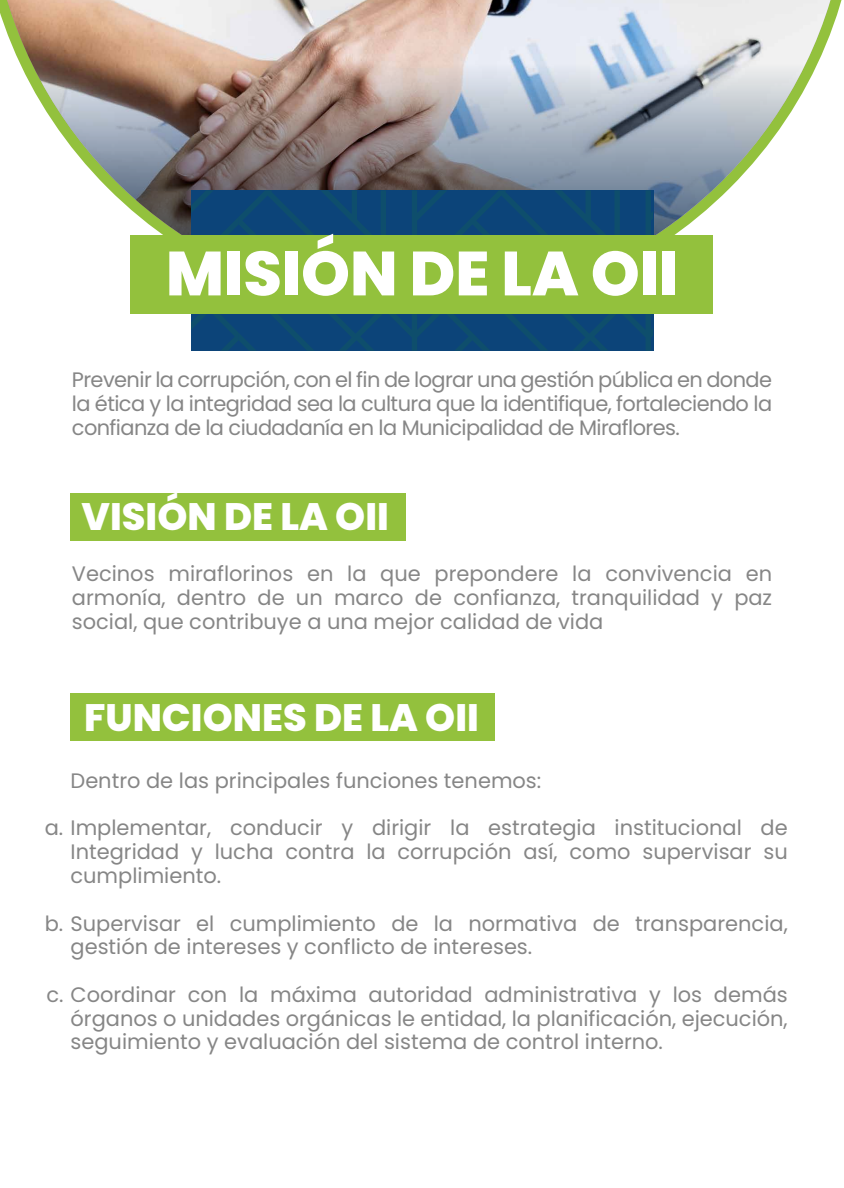
<style>
.page{position:relative;width:844px;height:1188px;background:#fff}
.page>*{position:absolute;margin:0;border:0;box-sizing:border-box;transform-origin:0 0}
.t1{font:800 62.25px "Poppins";color:#fff}
.t2{font:800 38.19px "Poppins";color:#fff}
.t3{font:20.94px/23.8px "Poppins";color:#868686;text-align:justify}
</style>
<div class="page">
<img style="left:7px;top:0;width:823px;height:62px">
<img style="left:19px;top:62px;width:799px;height:244px">
<svg style="left:447px;top:190px;width:125px;height:161px;background:#0d4776"></svg>
<svg style="left:572px;top:190px;width:81px;height:161px;background:#0e4874"></svg>
<svg style="left:191px;top:190px;width:256px;height:161px;background:#0e4775"></svg>
<div style="left:130px;top:235px;width:582px;height:78px;background:#93c13d"></div>
<div style="left:71px;top:492px;width:335px;height:48px;background:#93c13d"></div>
<div style="left:71px;top:692px;width:424px;height:48px;background:#93c13d"></div>
<hr style="left:191px;top:1187px;width:445px;height:1px;background:#bfbfbf">
<h1 class="t1" style="left:166px;top:237px;width:514px">MISIÓN DE LA OII</h1>
<p class="t3" style="left:72px;top:368px;width:702px">Prevenir la corrupción, con el fin de lograr una gestión pública en donde la ética y la integridad sea la cultura que la identifique, fortaleciendo la confianza de la ciudadanía en la Municipalidad de Miraflores.</p>
<h2 class="t2" style="left:82px;top:495px;width:309px">VISIÓN DE LA OII</h2>
<p class="t3" style="left:72px;top:562px;width:702px">Vecinos miraflorinos en la que prepondere la convivencia en armonía, dentro de un marco de confianza, tranquilidad y paz social, que contribuye a una mejor calidad de vida</p>
<h2 class="t2" style="left:84px;top:695px;width:396px">FUNCIONES DE LA OII</h2>
<p class="t3" style="left:71px;top:769px;width:472px">Dentro de las principales funciones tenemos:</p>
<p class="t3" style="left:71px;top:816px;width:719px;text-indent:-26px">a. Implementar, conducir y dirigir la estrategia institucional de Integridad y lucha contra la corrupción así, como supervisar su cumplimiento.</p>
<p class="t3" style="left:71px;top:911px;width:719px;text-indent:-26px">b. Supervisar el cumplimiento de la normativa de transparencia, gestión de intereses y conflicto de intereses.</p>
<p class="t3" style="left:71px;top:982px;width:719px;text-indent:-24px">c. Coordinar con la máxima autoridad administrativa y los demás órganos o unidades orgánicas le entidad, la planificación, ejecución, seguimiento y evaluación del sistema de control interno.</p>
</div>
